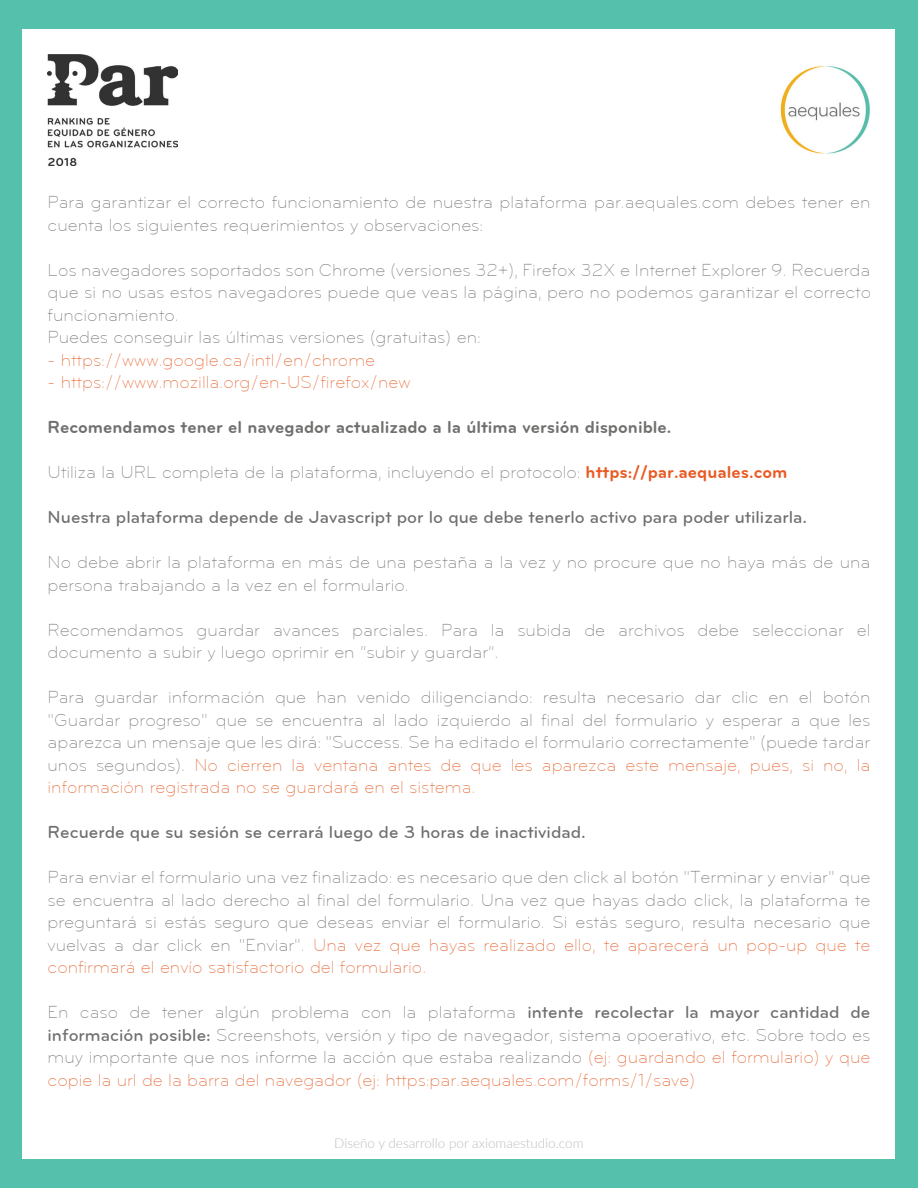
<style>
.page{position:relative;width:918px;height:1188px;background:#55c1ac}
.page>*{position:absolute;margin:0;border:0;box-sizing:border-box;transform-origin:0 0}
.t1{font:300 18px/22.5px "Bryant";color:#706f6f}
.t2{font:500 18px "Bryant";color:#706f6f}
.t3{font:300 18px "Bryant";color:#e65c25}
.t4{font:700 18px "Bryant";color:#70706f}
.t5{font:300 13.5px "Lato";color:#bfbebe}
.s1{font-weight:700;color:#e85b25}
.s2{color:#e55c25}
.s3{font-weight:500}
</style>
<div class="page">
<div style="left:23px;top:29px;width:872px;height:1130px;background:#fff"></div>
<img style="left:780px;top:66px;width:90px;height:88px">
<img style="left:48px;top:54px;width:130px;height:112px">
<p class="t1" style="left:48px;top:191px;width:824px">Para garantizar el correcto funcionamiento de nuestra plataforma par.aequales.com debes tener en cuenta los siguientes requerimientos y observaciones:</p>
<p class="t1" style="left:48px;top:259px;width:825px">Los navegadores soportados son Chrome (versiones 32+), Firefox 32X e Internet Explorer 9. Recuerda que si no usas estos navegadores puede que veas la página, pero no podemos garantizar el correcto funcionamiento.<br>Puedes conseguir las últimas versiones (gratuitas) en:</p>
<p class="t3" style="left:48px;top:351px;width:329px">- https://www.google.ca/intl/en/chrome</p>
<p class="t3" style="left:48px;top:373px;width:365px">- https://www.mozilla.org/en-US/firefox/new</p>
<p class="t4" style="left:48px;top:418px;width:625px">Recomendamos tener el navegador actualizado a la última versión disponible.</p>
<p class="t1" style="left:48px;top:461px;width:741px">Utiliza la URL completa de la plataforma, incluyendo el protocolo: <span class="s1">https://par.aequales.com</span></p>
<p class="t2" style="left:48px;top:508px;width:761px">Nuestra plataforma depende de Javascript por lo que debe tenerlo activo para poder utilizarla.</p>
<p class="t1" style="left:48px;top:551px;width:824px">No debe abrir la plataforma en más de una pestaña a la vez y no procure que no haya más de una persona trabajando a la vez en el formulario.</p>
<p class="t1" style="left:48px;top:619px;width:824px">Recomendamos guardar avances parciales. Para la subida de archivos debe seleccionar el documento a subir y luego oprimir en “subir y guardar”.</p>
<p class="t1" style="left:48px;top:686px;width:824px;text-align:justify">Para guardar información que han venido diligenciando: resulta necesario dar clic en el botón "Guardar progreso" que se encuentra al lado izquierdo al final del formulario y esperar a que les aparezca un mensaje que les dirá: "Success. Se ha editado el formulario correctamente" (puede tardar unos segundos). <span class="s2">No cierren la ventana antes de que les aparezca este mensaje, pues, si no, la información registrada no se guardará en el sistema.</span></p>
<p class="t2" style="left:48px;top:823px;width:540px">Recuerde que su sesión se cerrará luego de 3 horas de inactividad.</p>
<p class="t1" style="left:48px;top:866px;width:824px;text-align:justify">Para enviar el formulario una vez finalizado: es necesario que den click al botón "Terminar y enviar" que se encuentra al lado derecho al final del formulario. Una vez que hayas dado click, la plataforma te preguntará si estás seguro que deseas enviar el formulario. Si estás seguro, resulta necesario que vuelvas a dar click en "Enviar". <span class="s2">Una vez que hayas realizado ello, te aparecerá un pop-up que te confirmará el envío satisfactorio del formulario.</span></p>
<p class="t1" style="left:48px;top:1001px;width:824px;text-align:justify">En caso de tener algún problema con la plataforma <span class="s3">intente recolectar la mayor cantidad de información posible:</span> Screenshots, versión y tipo de navegador, sistema opoerativo, etc. Sobre todo es muy importante que nos informe la acción que estaba realizando <span class="s2">(ej: guardando el formulario) y que copie la url de la barra del navegador (ej: https:par.aequales.com/forms/1/save)</span></p>
<p class="t5" style="left:334px;top:1134px;width:251px">Diseño y desarrollo por axiomaestudio.com</p>
</div>
